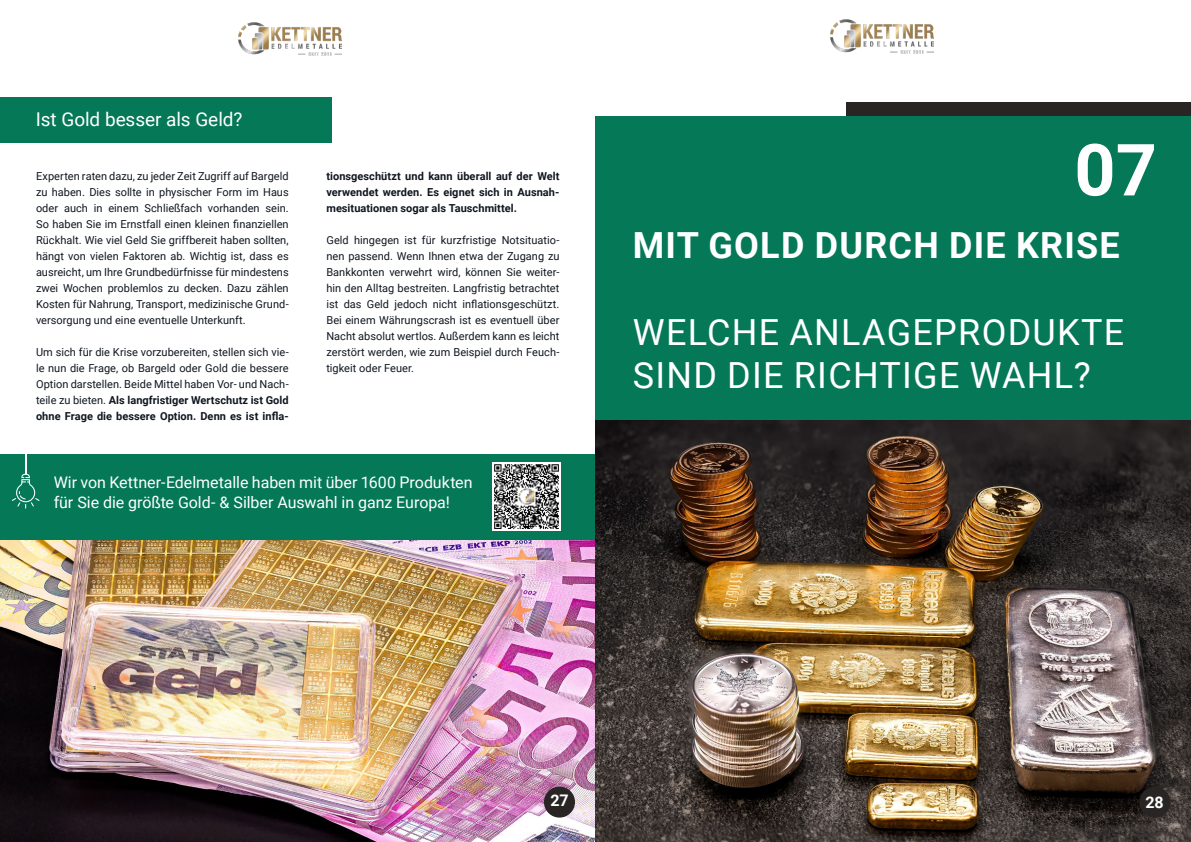
<style>
.page{position:relative;width:1191px;height:842px;background:#fff}
.page>*{position:absolute;margin:0;border:0;box-sizing:border-box;transform-origin:0 0}
.t1{font:700 72px "Roboto";color:#fff}
.t2{font:36px/43.2px "Roboto";letter-spacing:.035em;color:#fff}
.t3{font:700 36px "Roboto";letter-spacing:.035em;color:#fff}
.t4{font:19px "Roboto";letter-spacing:-.005em;color:#fff}
.t5{font:16px/20px "Roboto";letter-spacing:-.005em;color:#fff}
.t6{font:700 16px "Roboto";color:#fff}
.t7{font:11px/16px "Roboto";letter-spacing:.005em;color:#101620;text-align:justify}
.t8{font:700 11px/16px "Roboto";letter-spacing:.005em;color:#101620;text-align:justify}
.s1{font-weight:700}
</style>
<div class="page">
<div style="left:0;top:97px;width:332px;height:45px;background:#047857"></div>
<img style="left:239px;top:22px;width:102px;height:34px">
<img style="left:0;top:540px;width:595px;height:302px">
<div style="left:544px;top:786px;width:31px;height:31px;background:#292524;border-radius:50%"></div>
<div style="left:0;top:454px;width:595px;height:86px;background:#047857"></div>
<svg style="left:12px;top:454px;width:27px;height:55px"></svg>
<img style="left:492px;top:463px;width:68px;height:68px">
<img style="left:595px;top:420px;width:596px;height:421px">
<div style="left:846px;top:102px;width:345px;height:318px;background:#292524"></div>
<div style="left:595px;top:116px;width:596px;height:304px;background:#047857"></div>
<div style="left:1139px;top:787px;width:31px;height:31px;background:#292524;border-radius:50%"></div>
<img style="left:830px;top:20px;width:103px;height:34px">
<p class="t4" style="left:36px;top:106px;width:208px">Ist Gold besser als Geld?</p>
<p class="t7" style="left:36px;top:168px;width:254px">Experten raten dazu, zu jeder Zeit Zugriff auf Bargeld zu haben. Dies sollte in physischer Form im Haus oder auch in einem Schließfach vorhanden sein.<br>So haben Sie im Ernstfall einen kleinen finanziellen Rückhalt. Wie viel Geld Sie griffbereit haben sollten, hängt von vielen Faktoren ab. Wichtig ist, dass es ausreicht, um Ihre Grundbedürfnisse für mindestens zwei Wochen problemlos zu decken. Dazu zählen Kosten für Nahrung, Transport, medizinische Grund&shy;versorgung und eine eventuelle Unterkunft.</p>
<p class="t7" style="left:36px;top:344px;width:254px">Um sich für die Krise vorzubereiten, stellen sich vie&shy;le nun die Frage, ob Bargeld oder Gold die bessere Option darstellen. Beide Mittel haben Vor- und Nach&shy;teile zu bieten. <span class="s1">Als langfristiger Wertschutz ist Gold ohne Frage die bessere Option. Denn es ist infla-</span></p>
<p class="t8" style="left:326px;top:168px;width:234px">tionsgeschützt und kann überall auf der Welt verwendet werden. Es eignet sich in Ausnah&shy;mesituationen sogar als Tauschmittel.</p>
<p class="t7" style="left:326px;top:232px;width:234px">Geld hingegen ist für kurzfristige Notsituatio&shy;nen passend. Wenn Ihnen etwa der Zugang zu Bankkonten verwehrt wird, können Sie weiter&shy;hin den Alltag bestreiten. Langfristig betrachtet ist das Geld jedoch nicht inflationsgeschützt.<br>Bei einem Währungscrash ist es eventuell über Nacht absolut wertlos. Außerdem kann es leicht zerstört werden, wie zum Beispiel durch Feuch&shy;tigkeit oder Feuer.</p>
<p class="t5" style="left:54px;top:472px;width:420px">Wir von Kettner-Edelmetalle haben mit über 1600 Produkten für Sie die größte Gold- &amp; Silber Auswahl in ganz Europa!</p>
<p class="t1" style="left:1074px;top:119px;width:84px">07</p>
<p class="t3" style="left:633px;top:220px;width:488px">MIT GOLD DURCH DIE KRISE</p>
<p class="t2" style="left:633px;top:309px;width:493px">WELCHE ANLAGEPRODUKTE<br>SIND DIE RICHTIGE WAHL?</p>
<p class="t6" style="left:550px;top:789px;width:20px">27</p>
<p class="t6" style="left:1145px;top:791px;width:20px">28</p>
</div>
